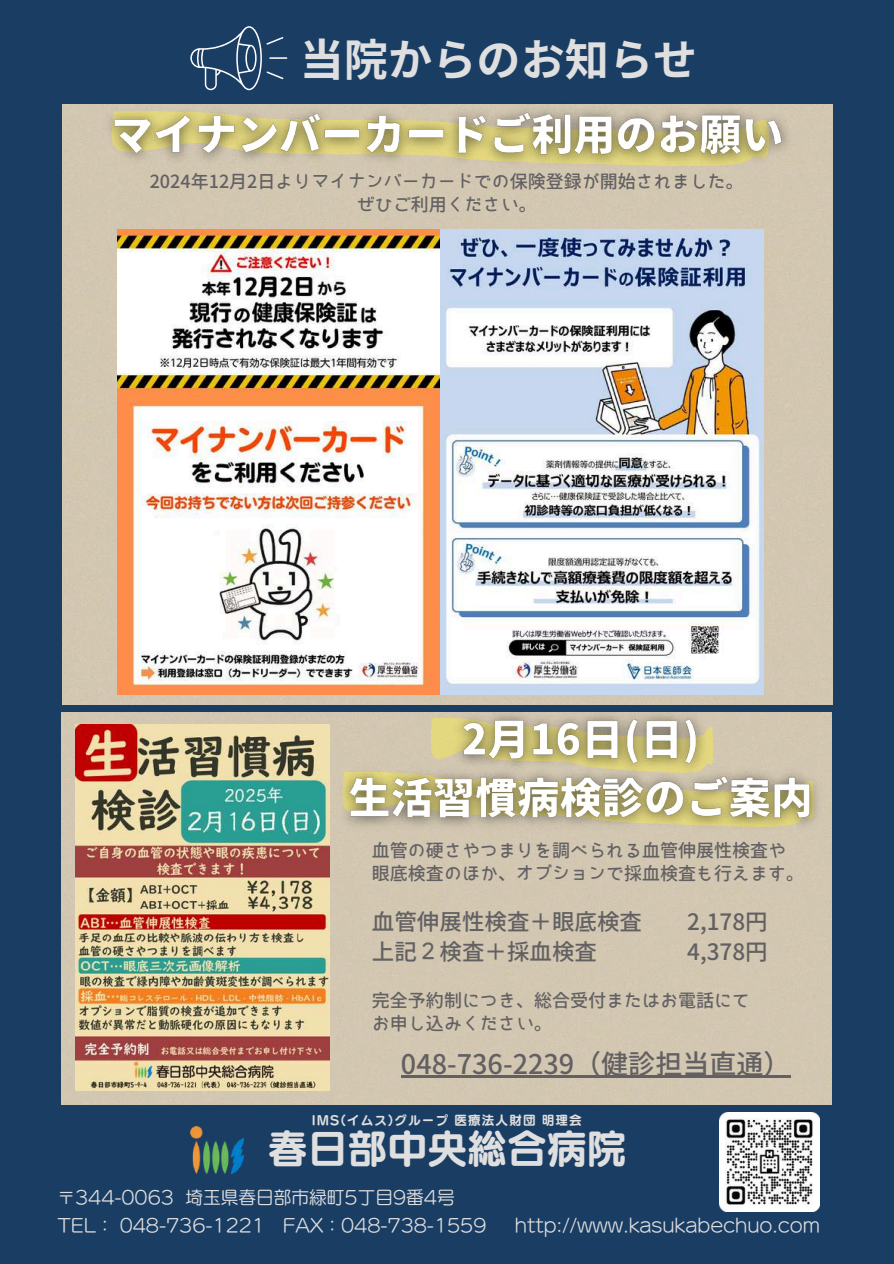
<style>
.page{position:relative;width:894px;height:1264px;background:#fff}
.page>*{position:absolute;margin:0;border:0;box-sizing:border-box;transform-origin:0 0}
.t1{font:700 44.1px "Noto Sans JP";color:#dfdfdf}
.t2{font:39.9px "Canva UD Marugo Small Pr 6 N B";color:#dfdfdf}
.t3{font:700 27px "Bokutachino Gothic 2";color:#626062}
.t4{font:700 22.5px "Bokutachino Gothic 2";color:#626062}
.t5{font:700 18px/23.2px "Bokutachino Gothic 2";color:#626062}
.t6{font:17.7px/27.6px "Canva UD Marugo Large Pr 6 N M";color:#dfdfdf}
.t7{font:12.6px "Canva UD Marugo Small Pr 6 N B";letter-spacing:.09em;color:#dfdfdf}
</style>
<div class="page">
<div style="left:0;top:0;width:893px;height:1263px;background:#1a3d64"></div>
<img style="left:719px;top:1112px;width:99px;height:99px">
<svg style="left:190px;top:26px;width:97px;height:64px"></svg>
<div style="left:62px;top:105px;width:770px;height:599px;background:#d2c7b1"></div>
<div style="left:62px;top:712px;width:769px;height:392px;background:#d2c7b1"></div>
<img style="left:190px;top:1126px;width:54px;height:47px">
<img style="left:118px;top:229px;width:645px;height:465px">
<img style="left:76px;top:724px;width:253px;height:366px">
<img style="left:93px;top:104px;width:709px;height:72px">
<img style="left:328px;top:700px;width:502px;height:139px">
<hr style="left:401px;top:1075px;width:389px;height:2px;background:#626062">
<h1 class="t1" style="left:300px;top:24px;width:399px">当院からのお知らせ</h1>
<p class="t5" style="left:150px;top:170px;width:595px;line-height:22.5px;text-align:center">2024年12月2日よりマイナンバーカードでの保険登録が開始されました。ぜひご利用ください。</p>
<p class="t5" style="left:372px;top:838px;width:433px">血管の硬さやつまりを調べられる血管伸展性検査や眼底検査のほか、オプションで採血検査も行えます。</p>
<p class="t4" style="left:372px;top:910px;width:271px">血管伸展性検査＋眼底検査</p>
<p class="t4" style="left:687px;top:910px;width:82px">2,178円</p>
<p class="t4" style="left:372px;top:939px;width:226px">上記２検査＋採血検査</p>
<p class="t4" style="left:687px;top:939px;width:82px">4,378円</p>
<p class="t5" style="left:372px;top:988px;width:379px">完全予約制につき、総合受付またはお電話にてお申し込みください。</p>
<h3 class="t3" style="left:401px;top:1049px;width:391px">048-736-2239（健診担当直通）</h3>
<p class="t7" style="left:311px;top:1114px;width:271px">IMS(イムス)グループ医療法人財団明理会</p>
<h2 class="t2" style="left:268px;top:1129px;width:360px">春日部中央総合病院</h2>
<p class="t6" style="left:57px;top:1183px;width:430px">〒344-0063 埼玉県春日部市緑町5丁目 9番4号<br>TEL： 048-736-1221 FAX：048-738-1559</p>
<p class="t6" style="left:514px;top:1211px;width:306px">http://www.kasukabechuo.com</p>
</div>
